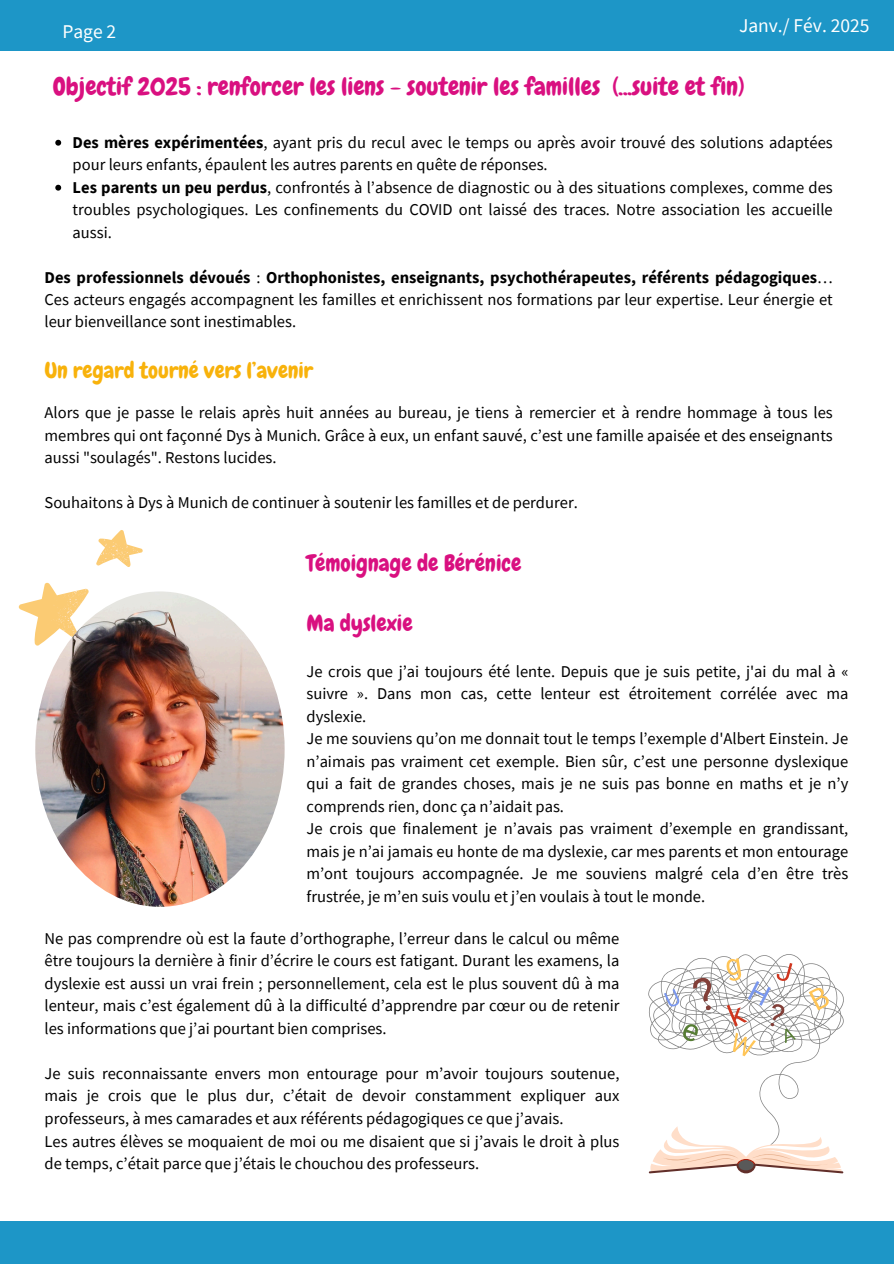
<style>
.page{position:relative;width:894px;height:1264px;background:#fff}
.page>*{position:absolute;margin:0;border:0;box-sizing:border-box;transform-origin:0 0}
.t1{font:24.9px "Chewy";color:#d91080}
.t2{font:22.95px "Chewy";color:#d91080}
.t3{font:22.2px "Chewy";color:#f8b20b}
.t4{font:19.5px "Source Sans Pro";color:#fff}
.t5{font:16.5px/22.5px "Source Sans Pro";color:#000;text-align:justify}
.s1{font-weight:700}
</style>
<div class="page">
<div style="left:0;top:0;width:893px;height:51px;background:#1d96c7"></div>
<svg style="left:19px;top:530px;width:124px;height:116px"></svg>
<img style="left:35px;top:591px;width:249px;height:315px;border-radius:50%">
<svg style="left:55px;top:140px;width:6px;height:6px"></svg>
<svg style="left:55px;top:185px;width:6px;height:6px"></svg>
<svg style="left:648px;top:954px;width:196px;height:219px"></svg>
<div style="left:0;top:1221px;width:893px;height:42px;background:#1d96c7"></div>
<p class="t4" style="left:62px;top:18px;width:55px">Page 2</p>
<h1 class="t4" style="left:738px;top:13px;width:132px">Janv./ Fév. 2025</h1>
<p class="t1" style="left:53px;top:71px;width:693px">Objectif 2025 : renforcer les liens - soutenir les familles (...suite et fin)</p>
<h3 class="t5" style="left:73px;top:130px;width:761px"><span class="s1">Des mères expérimentées</span>, ayant pris du recul avec le temps ou après avoir trouvé des solutions adaptées pour leurs enfants, épaulent les autres parents en quête de réponses.</h3>
<h1 class="t5" style="left:73px;top:175px;width:761px"><span class="s1">Les parents un peu perdus</span>, confrontés à l’absence de diagnostic ou à des situations complexes, comme des troubles psychologiques. Les confinements du COVID ont laissé des traces. Notre association les accueille aussi.</h1>
<p class="t5" style="left:45px;top:265px;width:789px"><span class="s1">Des professionnels dévoués</span> : <span class="s1">Orthophonistes, enseignants, psychothérapeutes, référents pédagogiques</span>… Ces acteurs engagés accompagnent les familles et enrichissent nos formations par leur expertise. Leur énergie et leur bienveillance sont inestimables.</p>
<p class="t3" style="left:45px;top:356px;width:270px">Un regard tourné vers l’avenir</p>
<p class="t5" style="left:45px;top:401px;width:789px">Alors que je passe le relais après huit années au bureau, je tiens à remercier et à rendre hommage à tous les membres qui ont façonné Dys à Munich. Grâce à eux, un enfant sauvé, c’est une famille apaisée et des enseignants aussi "soulagés". Restons lucides.</p>
<h2 class="t5" style="left:45px;top:491px;width:534px">Souhaitons à Dys à Munich de continuer à soutenir les familles et de perdurer.</h2>
<p class="t2" style="left:306px;top:549px;width:216px">Témoignage de Bérénice</p>
<p class="t2" style="left:306px;top:608px;width:108px">Ma dyslexie</p>
<p class="t5" style="left:306px;top:659px;width:543px">Je crois que j’ai toujours été lente. Depuis que je suis petite, j'ai du mal à « suivre ». Dans mon cas, cette lenteur est étroitement corrélée avec ma dyslexie.</p>
<p class="t5" style="left:306px;top:727px;width:543px">Je me souviens qu’on me donnait tout le temps l’exemple d'Albert Einstein. Je n’aimais pas vraiment cet exemple. Bien sûr, c’est une personne dyslexique qui a fait de grandes choses, mais je ne suis pas bonne en maths et je n’y comprends rien, donc ça n’aidait pas.</p>
<p class="t5" style="left:306px;top:817px;width:543px">Je crois que finalement je n’avais pas vraiment d’exemple en grandissant, mais je n’ai jamais eu honte de ma dyslexie, car mes parents et mon entourage m’ont toujours accompagnée. Je me souviens malgré cela d’en être très frustrée, je m’en suis voulu et j’en voulais à tout le monde.</p>
<h1 class="t5" style="left:45px;top:926px;width:576px">Ne pas comprendre où est la faute d’orthographe, l’erreur dans le calcul ou même être toujours la dernière à finir d’écrire le cours est fatigant. Durant les examens, la dyslexie est aussi un vrai frein ; personnellement, cela est le plus souvent dû à ma lenteur, mais c’est également dû à la difficulté d’apprendre par cœur ou de retenir les informations que j’ai pourtant bien comprises.</h1>
<p class="t5" style="left:45px;top:1061px;width:576px">Je suis reconnaissante envers mon entourage pour m’avoir toujours soutenue, mais je crois que le plus dur, c’était de devoir constamment expliquer aux professeurs, à mes camarades et aux référents pédagogiques ce que j’avais.</p>
<p class="t5" style="left:45px;top:1129px;width:576px">Les autres élèves se moquaient de moi ou me disaient que si j’avais le droit à plus de temps, c’était parce que j’étais le chouchou des professeurs.</p>
</div>
